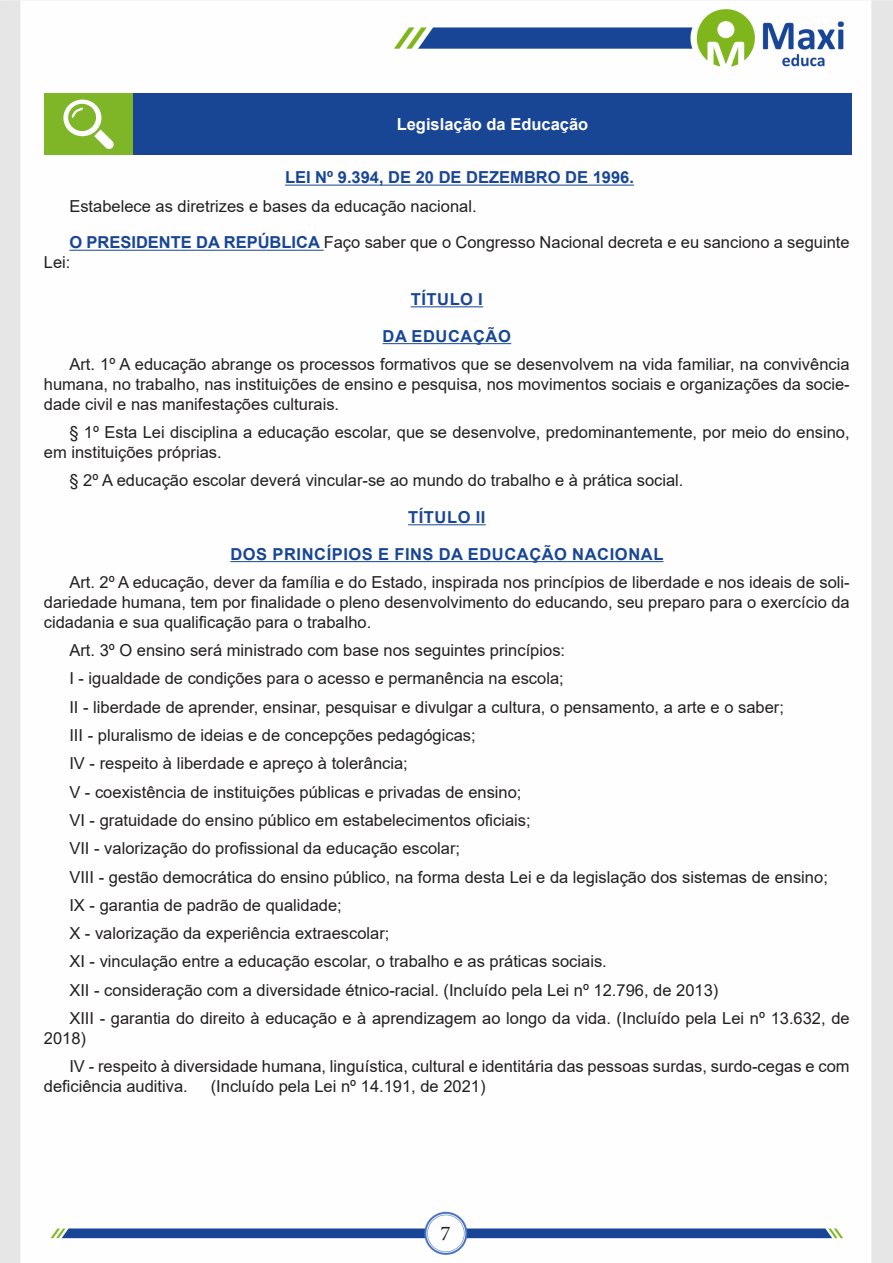
<style>
.page{position:relative;width:893px;height:1263px;background:#fff}
.page>*{position:absolute;margin:0;border:0;box-sizing:border-box;transform-origin:0 0}
.t1{font:21px "Minion Pro";color:#231f20}
.t2{font:16.5px/19.8px "Arial";color:#231f20}
.TITULO_DE_LEI{font:700 16.5px "Arial";letter-spacing:.035em;color:#184695}
.TITULO_DE_LEI-2{font:700 16.5px "Arial";color:#184695}
.Titulo_de_Caixa{font:700 16.5px "Arial";color:#fff}
.s1{font-weight:700;color:#184695}
</style>
<div class="page">
<img style="left:0;top:0;width:893px;height:1263px">
<hr style="left:285px;top:185px;width:349px;height:1px;background:#184695">
<hr style="left:69px;top:250px;width:255px;height:1px;background:#184695">
<hr style="left:411px;top:306px;width:72px;height:1px;background:#184695">
<hr style="left:383px;top:343px;width:128px;height:1px;background:#184695">
<hr style="left:408px;top:524px;width:78px;height:1px;background:#184695">
<hr style="left:230px;top:561px;width:433px;height:1px;background:#184695">
<div style="left:44px;top:94px;width:89px;height:61px;background:#7fb628"></div>
<div style="left:133px;top:94px;width:719px;height:61px;background:#184695"></div>
<svg style="left:63px;top:100px;width:51px;height:49px"></svg>
<p class="Titulo_de_Caixa" style="left:397px;top:113px;width:193px">Legislação da Educação</p>
<p class="TITULO_DE_LEI-2" style="left:285px;top:166px;width:350px">LEI Nº 9.394, DE 20 DE DEZEMBRO DE 1996.</p>
<p class="t2" style="left:69px;top:196px;width:409px">Estabelece as diretrizes e bases da educação nacional.</p>
<p class="t2" style="left:44px;top:233px;width:807px;text-indent:26px"><span class="s1">O PRESIDENTE DA REPÚBLICA</span> Faço saber que o Congresso Nacional decreta e eu sanciono a seguinte<br>Lei:</p>
<p class="TITULO_DE_LEI" style="left:411px;top:288px;width:74px">TÍTULO I</p>
<p class="TITULO_DE_LEI" style="left:383px;top:324px;width:130px">DA EDUCAÇÃO</p>
<p class="t2" style="left:44px;top:354px;width:807px;text-align:justify;text-indent:26px">Art. 1º A educação abrange os processos formativos que se desenvolvem na vida familiar, na convivência humana, no trabalho, nas instituições de ensino e pesquisa, nos movimentos sociais e organizações da socie&shy;dade civil e nas manifestações culturais.</p>
<p class="t2" style="left:44px;top:422px;width:807px;text-indent:26px">§ 1º Esta Lei disciplina a educação escolar, que se desenvolve, predominantemente, por meio do ensino, em instituições próprias.</p>
<p class="t2" style="left:69px;top:470px;width:616px">§ 2º A educação escolar deverá vincular-se ao mundo do trabalho e à prática social.</p>
<p class="TITULO_DE_LEI" style="left:408px;top:506px;width:79px">TÍTULO II</p>
<p class="TITULO_DE_LEI" style="left:230px;top:542px;width:435px">DOS PRINCÍPIOS E FINS DA EDUCAÇÃO NACIONAL</p>
<p class="t2" style="left:44px;top:572px;width:807px;text-align:justify;text-indent:26px">Art. 2º A educação, dever da família e do Estado, inspirada nos princípios de liberdade e nos ideais de soli&shy;dariedade humana, tem por finalidade o pleno desenvolvimento do educando, seu preparo para o exercício da cidadania e sua qualificação para o trabalho.</p>
<p class="t2" style="left:69px;top:640px;width:497px">Art. 3º O ensino será ministrado com base nos seguintes princípios:</p>
<p class="t2" style="left:69px;top:669px;width:496px">I - igualdade de condições para o acesso e permanência na escola;</p>
<p class="t2" style="left:69px;top:697px;width:716px">II - liberdade de aprender, ensinar, pesquisar e divulgar a cultura, o pensamento, a arte e o saber;</p>
<p class="t2" style="left:69px;top:725px;width:408px">III - pluralismo de ideias e de concepções pedagógicas;</p>
<p class="t2" style="left:69px;top:753px;width:340px">IV - respeito à liberdade e apreço à tolerância;</p>
<p class="t2" style="left:69px;top:782px;width:454px">V - coexistência de instituições públicas e privadas de ensino;</p>
<p class="t2" style="left:69px;top:810px;width:463px">VI - gratuidade do ensino público em estabelecimentos oficiais;</p>
<p class="t2" style="left:69px;top:838px;width:392px">VII - valorização do profissional da educação escolar;</p>
<p class="t2" style="left:69px;top:867px;width:760px">VIII - gestão democrática do ensino público, na forma desta Lei e da legislação dos sistemas de ensino;</p>
<p class="t2" style="left:69px;top:895px;width:274px">IX - garantia de padrão de qualidade;</p>
<p class="t2" style="left:69px;top:923px;width:322px">X - valorização da experiência extraescolar;</p>
<p class="t2" style="left:69px;top:952px;width:539px">XI - vinculação entre a educação escolar, o trabalho e as práticas sociais.</p>
<p class="t2" style="left:69px;top:980px;width:650px">XII - consideração com a diversidade étnico-racial. (Incluído pela Lei nº 12.796, de 2013)</p>
<p class="t2" style="left:44px;top:1008px;width:807px;text-indent:26px">XIII - garantia do direito à educação e à aprendizagem ao longo da vida. (Incluído pela Lei nº 13.632, de<br>2018)</p>
<p class="t2" style="left:44px;top:1056px;width:807px;text-indent:26px">IV - respeito à diversidade humana, linguística, cultural e identitária das pessoas surdas, surdo-cegas e com deficiência auditiva.</p>
<p class="t2" style="left:211px;top:1076px;width:276px">(Incluído pela Lei nº 14.191, de 2021)</p>
<p class="t1" style="left:440px;top:1219px;width:12px">7</p>
</div>
